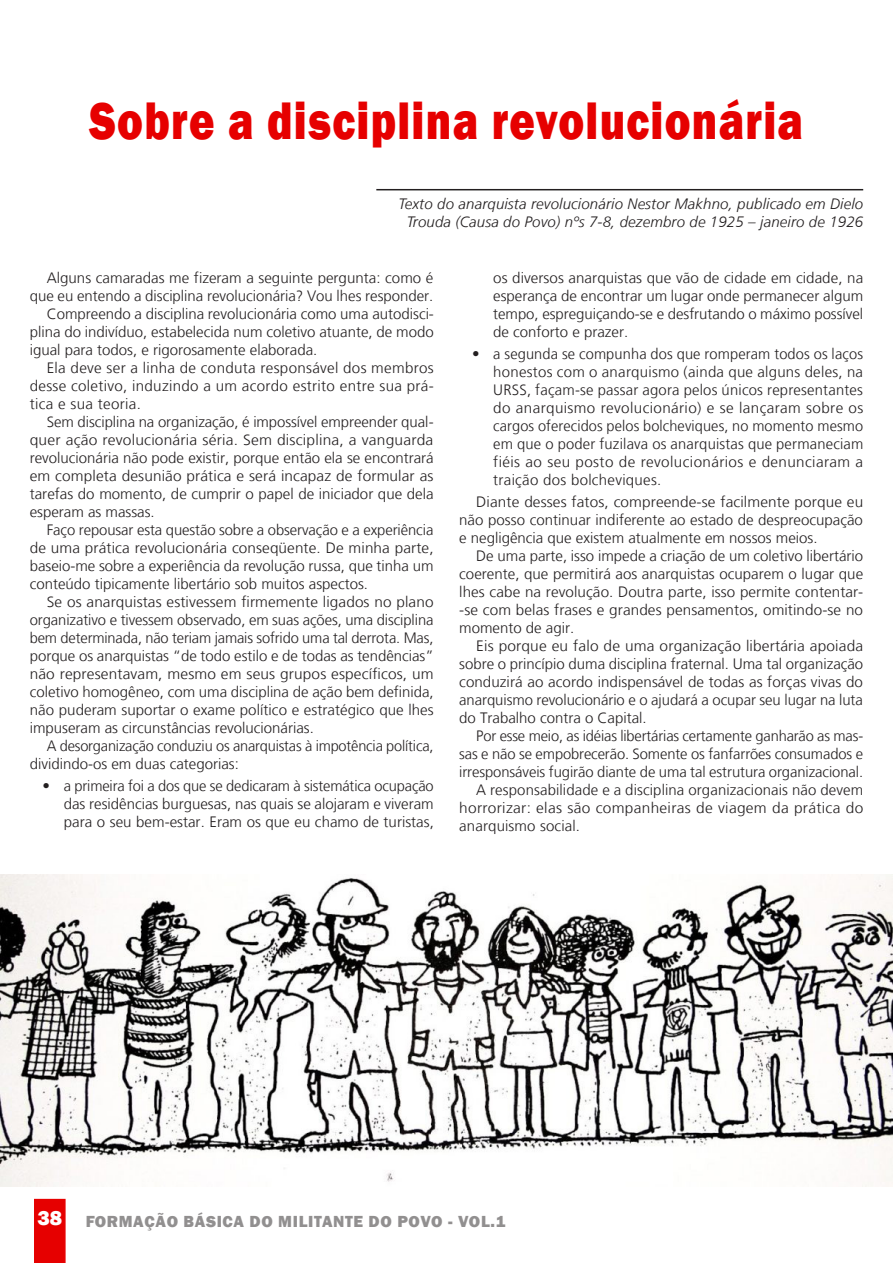
<style>
.page{position:relative;width:893px;height:1263px;background:#fff}
.page>*{position:absolute;margin:0;border:0;box-sizing:border-box;transform-origin:0 0}
.Título{font:800 54.3px "Franklin Gothic";letter-spacing:.03em;color:#e60000;scale:.8 1}
.t1{font:800 16.5px "Franklin Gothic";letter-spacing:.04em;color:#231f20}
.Miolo__10{font:300 15px/18px "Frutiger LT";color:#231f20;text-align:justify}
.t2{font:italic 300 15px/18px "Frutiger LT";letter-spacing:.01em;color:#231f20;text-align:center}
.s1{font-size:21px;color:#fff}
</style>
<div class="page">
<div style="left:34px;top:1199px;width:32px;height:64px;background:#e60000"></div>
<hr style="left:376px;top:189px;width:487px;height:1px;background:#231f20">
<img style="left:0;top:874px;width:893px;height:312px">
<p class="Título" style="left:89px;top:85px;width:893px">Sobre a disciplina revolucionária</p>
<p class="t2" style="left:399px;top:195px;width:466px">Texto do anarquista revolucionário Nestor Makhno, publicado em Dielo<br>Trouda (Causa do Povo) nºs 7-8, dezembro de 1925 – janeiro de 1926</p>
<p class="Miolo__10" style="left:30px;top:269px;width:405px;text-align:right">Alguns camaradas me fizeram a seguinte pergunta: como é que eu entendo a disciplina revolucionária? Vou lhes responder.</p>
<p class="Miolo__10" style="left:30px;top:305px;width:405px;text-indent:17px">Compreendo a disciplina revolucionária como uma autodisci&shy;plina do indivíduo, estabelecida num coletivo atuante, de modo igual para todos, e rigorosamente elaborada.</p>
<p class="Miolo__10" style="left:30px;top:359px;width:405px;text-indent:17px">Ela deve ser a linha de conduta responsável dos membros desse coletivo, induzindo a um acordo estrito entre sua prá&shy;tica e sua teoria.</p>
<p class="Miolo__10" style="left:30px;top:413px;width:405px;text-indent:17px">Sem disciplina na organização, é impossível empreender qual&shy;quer ação revolucionária séria. Sem disciplina, a vanguarda revolucionária não pode existir, porque então ela se encontrará em completa desunião prática e será incapaz de formular as tarefas do momento, de cumprir o papel de iniciador que dela esperam as massas.</p>
<p class="Miolo__10" style="left:30px;top:521px;width:405px;text-indent:17px">Faço repousar esta questão sobre a observação e a experiência de uma prática revolucionária conseqüente. De minha parte, baseio-me sobre a experiência da revolução russa, que tinha um conteúdo tipicamente libertário sob muitos aspectos.</p>
<p class="Miolo__10" style="left:30px;top:593px;width:405px;text-indent:17px">Se os anarquistas estivessem firmemente ligados no plano organizativo e tivessem observado, em suas ações, uma disciplina bem determinada, não teriam jamais sofrido uma tal derrota. Mas, porque os anarquistas “de todo estilo e de todas as tendências” não representavam, mesmo em seus grupos específicos, um coletivo homogêneo, com uma disciplina de ação bem definida, não puderam suportar o exame político e estratégico que lhes impuseram as circunstâncias revolucionárias.</p>
<p class="Miolo__10" style="left:30px;top:737px;width:405px;text-indent:17px">A desorganização conduziu os anarquistas à impotência política, dividindo-os em duas categorias:</p>
<p class="Miolo__10" style="left:64px;top:777px;width:372px;text-indent:-21px">• a primeira foi a dos que se dedicaram à sistemática ocupação das residências burguesas, nas quais se alojaram e viveram para o seu bem-estar. Eram os que eu chamo de turistas,</p>
<p class="Miolo__10" style="left:493px;top:269px;width:371px">os diversos anarquistas que vão de cidade em cidade, na esperança de encontrar um lugar onde permanecer algum tempo, espreguiçando-se e desfrutando o máximo possível de conforto e prazer.</p>
<p class="Miolo__10" style="left:493px;top:345px;width:372px;text-indent:-21px">• a segunda se compunha dos que romperam todos os laços honestos com o anarquismo (ainda que alguns deles, na URSS, façam-se passar agora pelos únicos representantes do anarquismo revolucionário) e se lançaram sobre os cargos oferecidos pelos bolcheviques, no momento mesmo em que o poder fuzilava os anarquistas que permaneciam fiéis ao seu posto de revolucionários e denunciaram a traição dos bolcheviques.</p>
<p class="Miolo__10" style="left:459px;top:493px;width:405px;text-indent:17px">Diante desses fatos, compreende-se facilmente porque eu não posso continuar indiferente ao estado de despreocupação e negligência que existem atualmente em nossos meios.</p>
<p class="Miolo__10" style="left:459px;top:547px;width:405px;text-indent:17px">De uma parte, isso impede a criação de um coletivo libertário coerente, que permitirá aos anarquistas ocuparem o lugar que lhes cabe na revolução. Doutra parte, isso permite contentar--se com belas frases e grandes pensamentos, omitindo-se no momento de agir.</p>
<p class="Miolo__10" style="left:459px;top:637px;width:405px;text-indent:17px">Eis porque eu falo de uma organização libertária apoiada sobre o princípio duma disciplina fraternal. Uma tal organização conduzirá ao acordo indispensável de todas as forças vivas do anarquismo revolucionário e o ajudará a ocupar seu lugar na luta do Trabalho contra o Capital.</p>
<p class="Miolo__10" style="left:459px;top:727px;width:405px;text-indent:17px">Por esse meio, as idéias libertárias certamente ganharão as mas&shy;sas e não se empobrecerão. Somente os fanfarrões consumados e irresponsáveis fugirão diante de uma tal estrutura organizacional.</p>
<p class="Miolo__10" style="left:459px;top:781px;width:406px;text-indent:17px">A responsabilidade e a disciplina organizacionais não devem horrorizar: elas são companheiras de viagem da prática do anarquismo social.</p>
<p class="t1" style="left:37px;top:1210px;width:470px"><span class="s1">38</span> FORMAÇÃO BÁSICA DO MILITANTE DO POVO - VOL.1</p>
</div>
